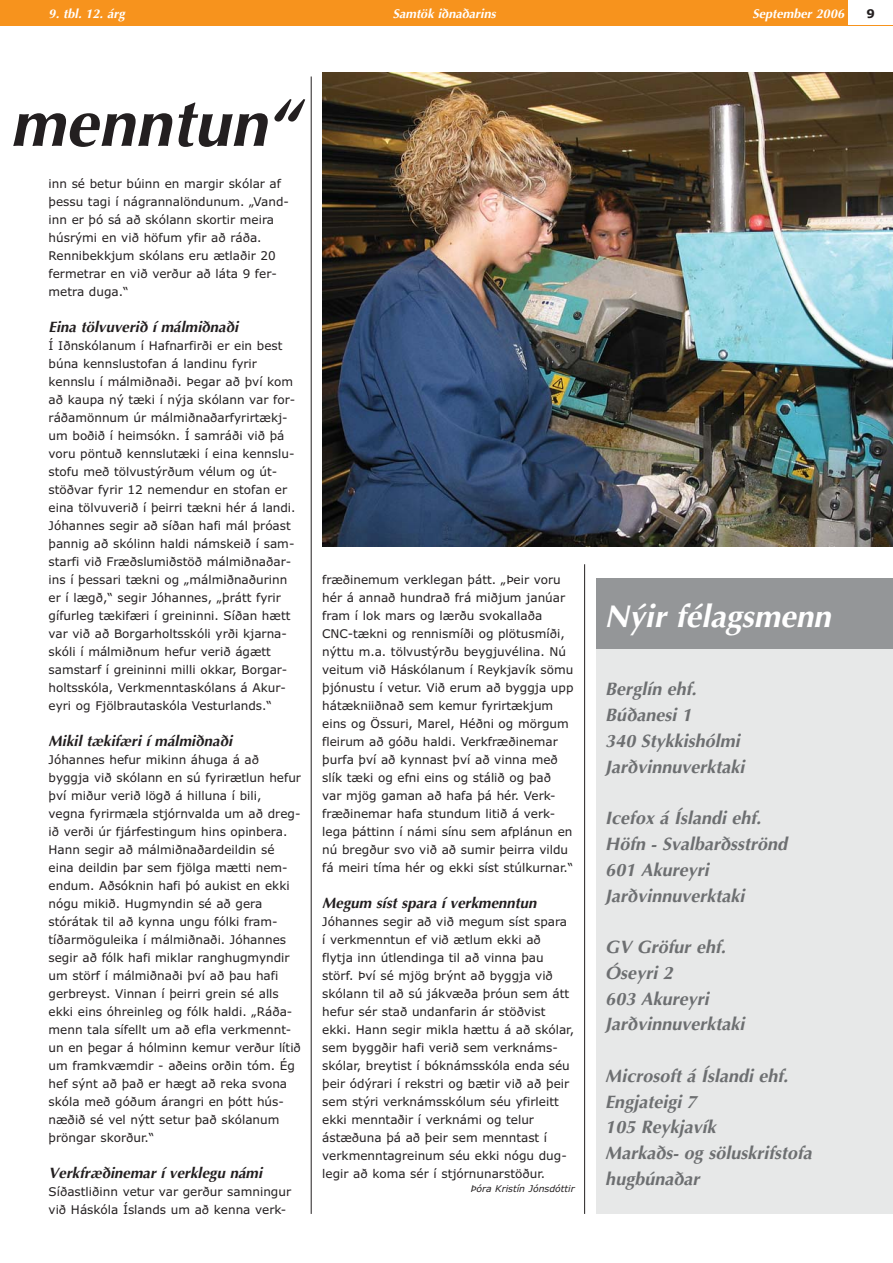
<style>
.page{position:relative;width:893px;height:1263px;background:#fff}
.page>*{position:absolute;margin:0;border:0;box-sizing:border-box;transform-origin:0 0}
.t1{font:italic 700 66px "Optima";color:#231f20}
.t2{font:italic 700 31.5px "Optima";color:#fff}
.t3{font:italic 700 18px/25.8px "Optima";color:#6d6f71}
.t4{font:italic 700 15px "Optima";color:#231f20}
.t5{font:italic 700 12.75px "Optima";color:#fff}
.t6{font:12px/18px "Verdana";color:#231f20}
.t7{font:700 12px "Verdana";color:#231f20}
.t8{font:italic 9.3px "Verdana";color:#231f20}
</style>
<div class="page">
<div style="left:596px;top:647px;width:296px;height:567px;background:#e7e8e8"></div>
<div style="left:2px;top:0;width:890px;height:26px;background:#f7931d"></div>
<div style="left:848px;top:0;width:44px;height:25px;background:#fff"></div>
<hr style="left:0;top:0;width:2px;height:26px;background:#f7931d">
<hr style="left:584px;top:564px;width:1px;height:650px;background:#231f20">
<hr style="left:311px;top:77px;width:1px;height:1137px;background:#231f20">
<img style="left:322px;top:73px;width:570px;height:473px">
<div style="left:596px;top:578px;width:296px;height:70px;background:#949698"></div>
<p class="t5" style="left:49px;top:8px;width:78px">9. tbl. 12. árg</p>
<p class="t5" style="left:392px;top:8px;width:105px">Samtök iðnaðarins</p>
<p class="t5" style="left:752px;top:8px;width:93px">September 2006</p>
<p class="t7" style="left:866px;top:9px;width:10px">9</p>
<h1 class="t1" style="left:10px;top:96px;width:291px">menntun“</h1>
<p class="t6" style="left:49px;top:175px;width:242px">inn sé betur búinn en margir skólar af þessu tagi í nágrannalöndunum. „Vand&shy;inn er þó sá að skólann skortir meira húsrými en við höfum yfir að ráða.<br>Rennibekkjum skólans eru ætlaðir 20 fermetrar en við verður að láta 9 fer&shy;metra duga.“</p>
<p class="t4" style="left:49px;top:321px;width:191px">Eina tölvuverið í málmiðnaði</p>
<p class="t6" style="left:49px;top:337px;width:248px">Í Iðnskólanum í Hafnarfirði er ein best búna kennslustofan á landinu fyrir kennslu í málmiðnaði. Þegar að því kom að kaupa ný tæki í nýja skólann var for&shy;ráðamönnum úr málmiðnaðarfyrirtækj&shy;um boðið í heimsókn. Í samráði við þá voru pöntuð kennslutæki í eina kennslu&shy;stofu með tölvustýrðum vélum og út&shy;stöðvar fyrir 12 nemendur en stofan er eina tölvuverið í þeirri tækni hér á landi.<br>Jóhannes segir að síðan hafi mál þróast þannig að skólinn haldi námskeið í sam&shy;starfi við Fræðslumiðstöð málmiðnaðar&shy;ins í þessari tækni og „málmiðnaðurinn er í lægð,“ segir Jóhannes, „þrátt fyrir gífurleg tækifæri í greininni. Síðan hætt var við að Borgarholtsskóli yrði kjarna&shy;skóli í málmiðnum hefur verið ágætt samstarf í greininni milli okkar, Borgar&shy;holtsskóla, Verkmenntaskólans á Akur&shy;eyri og Fjölbrautaskóla Vesturlands.“</p>
<p class="t4" style="left:49px;top:735px;width:185px">Mikil tækifæri í málmiðnaði</p>
<p class="t6" style="left:49px;top:751px;width:254px">Jóhannes hefur mikinn áhuga á að byggja við skólann en sú fyrirætlun hefur því miður verið lögð á hilluna í bili,<br>vegna fyrirmæla stjórnvalda um að dreg&shy;ið verði úr fjárfestingum hins opinbera.<br>Hann segir að málmiðnaðardeildin sé eina deildin þar sem fjölga mætti nem&shy;endum. Aðsóknin hafi þó aukist en ekki nógu mikið. Hugmyndin sé að gera stórátak til að kynna ungu fólki fram&shy;tíðarmöguleika í málmiðnaði. Jóhannes segir að fólk hafi miklar ranghugmyndir um störf í málmiðnaði því að þau hafi gerbreyst. Vinnan í þeirri grein sé alls ekki eins óhreinleg og fólk haldi. „Ráða&shy;menn tala sífellt um að efla verkmennt&shy;un en þegar á hólminn kemur verður lítið um framkvæmdir - aðeins orðin tóm. Ég hef sýnt að það er hægt að reka svona skóla með góðum árangri en þótt hús&shy;næðið sé vel nýtt setur það skólanum þröngar skorður.“</p>
<p class="t4" style="left:49px;top:1167px;width:215px">Verkfræðinemar í verklegu námi</p>
<p class="t6" style="left:49px;top:1183px;width:244px">Síðastliðinn vetur var gerður samningur við Háskóla Íslands um að kenna verk-</p>
<p class="t6" style="left:322px;top:571px;width:253px">fræðinemum verklegan þátt. „Þeir voru hér á annað hundrað frá miðjum janúar fram í lok mars og lærðu svokallaða CNC-tækni og rennismíði og plötusmíði, nýttu m.a. tölvustýrðu beygjuvélina. Nú veitum við Háskólanum í Reykjavík sömu þjónustu í vetur. Við erum að byggja upp hátækniiðnað sem kemur fyrirtækjum eins og Össuri, Marel, Héðni og mörgum fleirum að góðu haldi. Verkfræðinemar þurfa því að kynnast því að vinna með slík tæki og efni eins og stálið og það<br>var mjög gaman að hafa þá hér. Verk&shy;fræðinemar hafa stundum litið á verk&shy;lega þáttinn í námi sínu sem afplánun en nú bregður svo við að sumir þeirra vildu fá meiri tíma hér og ekki síst stúlkurnar.“</p>
<p class="t4" style="left:322px;top:897px;width:216px">Megum síst spara í verkmenntun</p>
<p class="t6" style="left:322px;top:913px;width:253px">Jóhannes segir að við megum síst spara<br>í verkmenntun ef við ætlum ekki að flytja inn útlendinga til að vinna þau störf. Því sé mjög brýnt að byggja við skólann til að sú jákvæða þróun sem átt hefur sér stað undanfarin ár stöðvist ekki. Hann segir mikla hættu á að skólar, sem byggðir hafi verið sem verknáms&shy;skólar, breytist í bóknámsskóla enda séu þeir ódýrari í rekstri og bætir við að þeir sem stýri verknámsskólum séu yfirleitt ekki menntaðir í verknámi og telur ástæðuna þá að þeir sem menntast í verkmenntagreinum séu ekki nógu dug&shy;legir að koma sér í stjórnunarstöður.</p>
<p class="t8" style="left:471px;top:1185px;width:105px">Þóra Kristín Jónsdóttir</p>
<h2 class="t2" style="left:604px;top:603px;width:228px">Nýir félagsmenn</h2>
<h3 class="t3" style="left:605px;top:678px;width:141px">Berglín ehf.<br>Búðanesi 1<br>340 Stykkishólmi<br>Jarðvinnuverktaki</h3>
<h3 class="t3" style="left:605px;top:807px;width:183px">Icefox á Íslandi ehf.<br>Höfn - Svalbarðsströnd<br>601 Akureyri<br>Jarðvinnuverktaki</h3>
<h3 class="t3" style="left:605px;top:936px;width:141px">GV Gröfur ehf.<br>Óseyri 2<br>603 Akureyri<br>Jarðvinnuverktaki</h3>
<h3 class="t3" style="left:605px;top:1065px;width:208px">Microsoft á Íslandi ehf.<br>Engjateigi 7<br>105 Reykjavík<br>Markaðs- og söluskrifstofa hugbúnaðar</h3>
</div>
